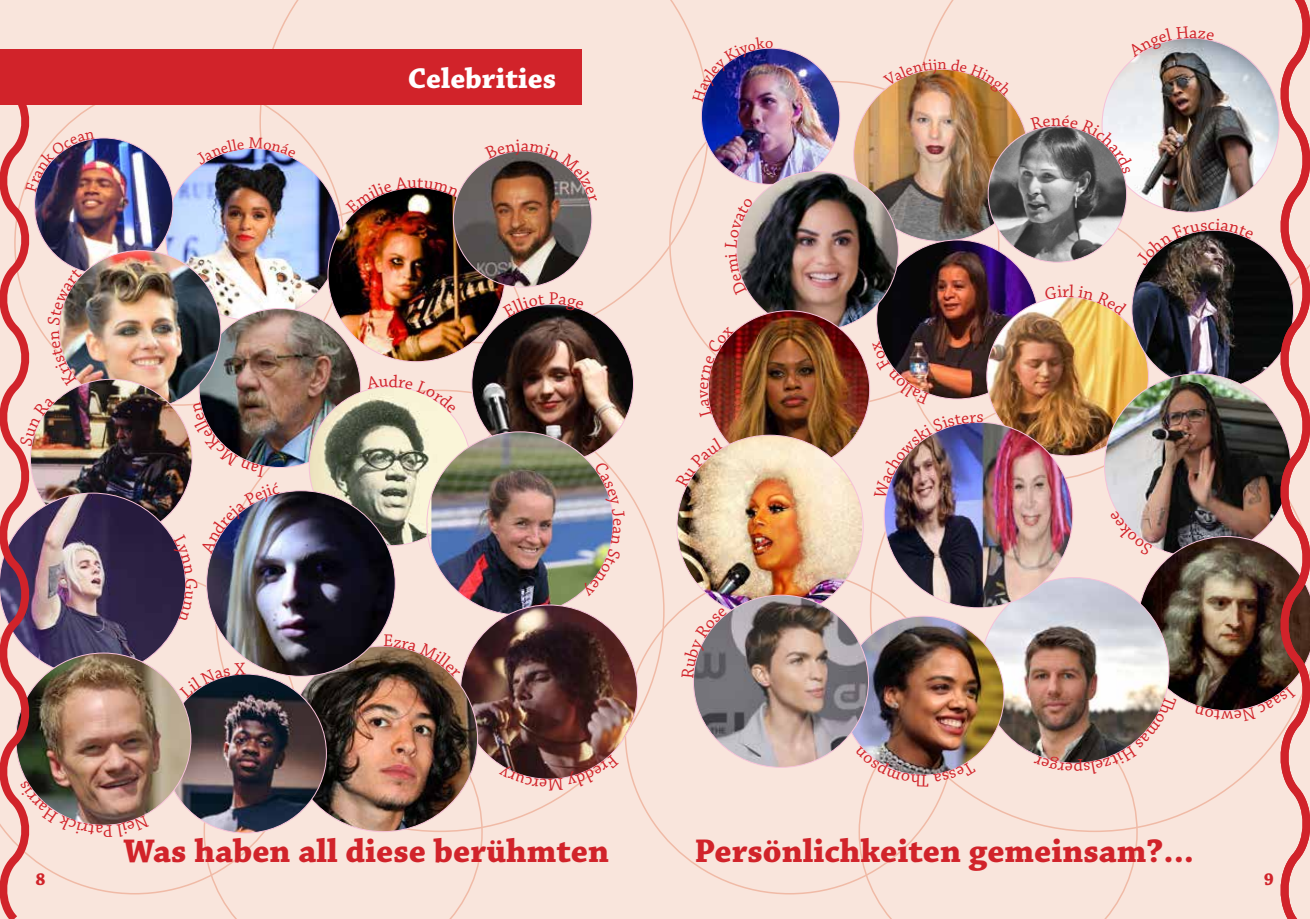
<style>
.page{position:relative;width:1310px;height:919px;background:#fff}
.page>*{position:absolute;margin:0;border:0;box-sizing:border-box;transform-origin:0 0}
.t1{font:700 34.5px "Chaparral Pro";color:#d1232a}
.t2{font:700 30px "Chaparral Pro";color:#fff}
.t3{font:700 18px "Chaparral Pro";color:#d1232a}
</style>
<div class="page">
<div style="left:655px;top:0;width:655px;height:918px;background:#f9e5dc"></div>
<div style="left:0;top:0;width:655px;height:918px;background:#f9e5dc"></div>
<svg style="left:858px;top:787px;width:172px;height:131px"></svg>
<svg style="left:272px;top:0;width:429px;height:335px"></svg>
<svg style="left:370px;top:794px;width:113px;height:124px"></svg>
<img style="left:853px;top:82px;width:171px;height:158px">
<img style="left:877px;top:240px;width:153px;height:159px">
<img style="left:987px;top:297px;width:43px;height:125px">
<img style="left:988px;top:126px;width:42px;height:136px">
<img style="left:980px;top:607px;width:50px;height:146px">
<img style="left:868px;top:616px;width:136px;height:140px">
<img style="left:701px;top:48px;width:139px;height:133px">
<img style="left:737px;top:171px;width:161px;height:159px">
<img style="left:712px;top:311px;width:157px;height:124px">
<img style="left:677px;top:435px;width:185px;height:180px">
<img style="left:693px;top:595px;width:175px;height:172px">
<img style="left:884px;top:422px;width:146px;height:185px">
<div style="left:0;top:49px;width:581px;height:55px;background:#d1232a"></div>
<img style="left:296px;top:148px;width:44px;height:160px">
<img style="left:328px;top:187px;width:177px;height:174px">
<img style="left:296px;top:308px;width:65px;height:159px">
<img style="left:309px;top:386px;width:162px;height:159px">
<img style="left:453px;top:151px;width:139px;height:136px">
<img style="left:472px;top:304px;width:161px;height:133px">
<img style="left:431px;top:432px;width:182px;height:173px">
<img style="left:473px;top:605px;width:164px;height:174px">
<img style="left:326px;top:646px;width:151px;height:185px">
<img style="left:296px;top:676px;width:30px;height:140px">
<img style="left:296px;top:490px;width:99px;height:186px">
<img style="left:883px;top:58px;width:129px;height:38px">
<img style="left:872px;top:341px;width:57px;height:64px">
<img style="left:1030px;top:0;width:280px;height:918px">
<img style="left:855px;top:746px;width:121px;height:41px">
<img style="left:692px;top:37px;width:80px;height:65px">
<svg style="left:736px;top:198px;width:17px;height:97px"></svg>
<svg style="left:698px;top:326px;width:36px;height:91px"></svg>
<svg style="left:677px;top:437px;width:45px;height:50px"></svg>
<svg style="left:682px;top:607px;width:45px;height:71px"></svg>
<img style="left:884px;top:414px;width:99px;height:84px">
<svg style="left:345px;top:176px;width:114px;height:37px"></svg>
<svg style="left:366px;top:386px;width:90px;height:27px"></svg>
<svg style="left:485px;top:140px;width:112px;height:62px"></svg>
<svg style="left:502px;top:292px;width:82px;height:25px"></svg>
<img style="left:580px;top:461px;width:45px;height:135px">
<svg style="left:499px;top:754px;width:120px;height:37px"></svg>
<svg style="left:384px;top:634px;width:76px;height:44px"></svg>
<img style="left:0;top:104px;width:296px;height:814px">
<p class="t2" style="left:408px;top:60px;width:150px">Celebrities</p>
<p class="t1" style="left:123px;top:831px;width:487px">Was haben all diese berühmten</p>
<p class="t1" style="left:694px;top:831px;width:501px">Persönlichkeiten gemeinsam?...</p>
<p class="t3" style="left:35px;top:868px;width:12px">8</p>
<p class="t3" style="left:1264px;top:868px;width:12px">9</p>
</div>
